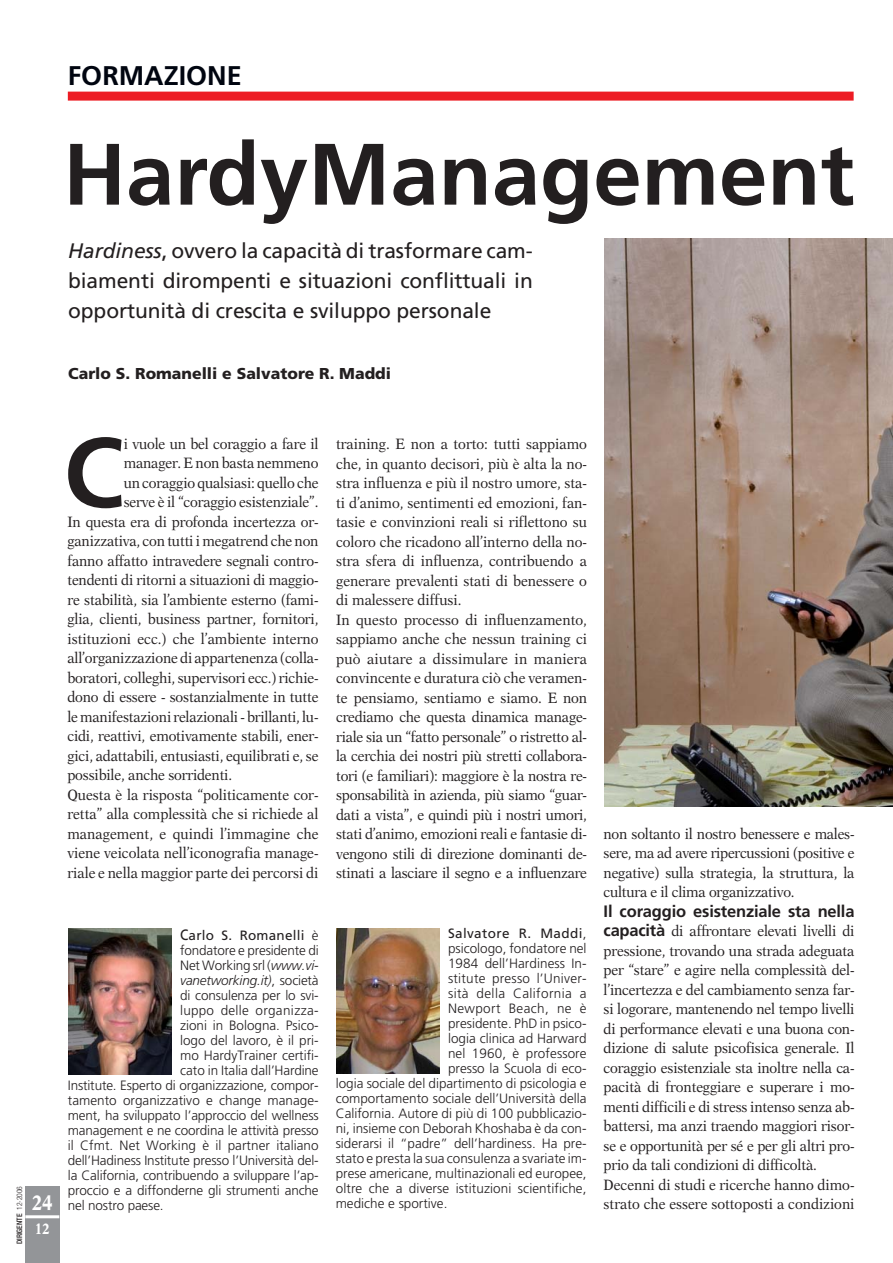
<style>
.page{position:relative;width:893px;height:1263px;background:#fff}
.page>*{position:absolute;margin:0;border:0;box-sizing:border-box;transform-origin:0 0}
.t1{font:700 98.7px "Frutiger";color:#231f20}
.t2{font:700 87px "Frutiger";color:#231f20}
.t3{font:700 27px "Frutiger";color:#000510}
.t4{font:21px/30px "Frutiger";letter-spacing:-.005em;color:#231f20;text-align:justify}
.t5{font:700 21px "New Aster";color:#fff;scale:.85 1}
.t6{font:700 16.5px "Frutiger";letter-spacing:-.01em;color:#231f20}
.t7{font:900 15.75px "Frutiger";color:#231f20}
.t8{font:15px/19.5px "New Aster";letter-spacing:-.01em;color:#231f20;scale:.9 1}
.t9{font:700 15px "New Aster";color:#fff;scale:.85 1}
.t10{font:300 13.5px "Frutiger";color:#231f20}
.t11{font:300 13.5px "Frutiger";letter-spacing:.03em;color:#231f20}
.t12{font:13.5px "Frutiger";letter-spacing:.03em;color:#231f20}
.t13{font:italic 300 13.5px "Frutiger";letter-spacing:-.01em;color:#231f20}
.t14{font:300 13.5px "Frutiger";letter-spacing:.02em;color:#231f20}
.t15{font:500 condensed 7.5px "Helvetica Neue";color:#231f20}
.s1{font-style:italic}
.s2{font-weight:300}
.s3{font-size:15px}
.s4{font-style:normal}
.s5{font-family:"Frutiger";font-weight:700;font-size:16.5px}
</style>
<div class="page">
<div style="left:68px;top:92px;width:786px;height:9px;background:#ed1c24"></div>
<div style="left:25px;top:1186px;width:34px;height:77px;background:#939598"></div>
<hr style="left:25px;top:1215px;width:34px;height:3px;background:#fff">
<img style="left:604px;top:239px;width:289px;height:568px">
<img style="left:69px;top:928px;width:102px;height:146px">
<img style="left:337px;top:928px;width:102px;height:145px">
<h3 class="t3" style="left:68px;top:65px;width:175px">FORMAZIONE</h3>
<h2 class="t2" style="left:63px;top:139px;width:793px">HardyManagement</h2>
<h3 class="t4" style="left:68px;top:237px;width:466px"><span class="s1">Hardiness</span>, ovvero la capacità di trasformare cam&shy;biamenti dirompenti e situazioni conflittuali in opportunità di crescita e sviluppo personale</h3>
<p class="t7" style="left:68px;top:367px;width:324px">Carlo S. Romanelli e Salvatore R. Maddi</p>
<h1 class="t1" style="left:64px;top:433px;width:62px">C</h1>
<p class="t8" style="left:124px;top:435px;width:218px">i vuole un bel coraggio a fare il</p>
<p class="t8" style="left:124px;top:454px;width:218px">manager. E non basta nemmeno</p>
<p class="t8" style="left:124px;top:474px;width:218px">un coraggio qualsiasi: quello che</p>
<p class="t8" style="left:124px;top:493px;width:218px">serve è il “coraggio esistenziale”.</p>
<p class="t8" style="left:67px;top:513px;width:280px">In questa era di profonda incertezza or-</p>
<p class="t8" style="left:67px;top:532px;width:280px">ganizzativa, con tutti i megatrend che non</p>
<p class="t8" style="left:67px;top:552px;width:280px">fanno affatto intravedere segnali contro-</p>
<p class="t8" style="left:67px;top:571px;width:280px">tendenti di ritorni a situazioni di maggio-</p>
<p class="t8" style="left:67px;top:591px;width:280px">re stabilità, sia l’ambiente esterno (fami-</p>
<p class="t8" style="left:67px;top:610px;width:280px">glia, clienti, business partner, fornitori,</p>
<p class="t8" style="left:67px;top:630px;width:280px">istituzioni ecc.) che l’ambiente interno</p>
<p class="t8" style="left:67px;top:649px;width:280px">all’organizzazione di appartenenza (colla-</p>
<p class="t8" style="left:67px;top:669px;width:280px">boratori, colleghi, supervisori ecc.) richie-</p>
<p class="t8" style="left:67px;top:688px;width:280px">dono di essere - sostanzialmente in tutte</p>
<p class="t8" style="left:67px;top:708px;width:280px">le manifestazioni relazionali - brillanti, lu-</p>
<p class="t8" style="left:67px;top:727px;width:280px">cidi, reattivi, emotivamente stabili, ener-</p>
<p class="t8" style="left:67px;top:747px;width:280px">gici, adattabili, entusiasti, equilibrati e, se</p>
<p class="t8" style="left:67px;top:766px;width:184px">possibile, anche sorridenti.</p>
<p class="t8" style="left:67px;top:786px;width:280px">Questa è la risposta “politicamente cor-</p>
<p class="t8" style="left:67px;top:805px;width:280px">retta” alla complessità che si richiede al</p>
<p class="t8" style="left:67px;top:825px;width:280px">management, e quindi l’immagine che</p>
<p class="t8" style="left:67px;top:844px;width:280px">viene veicolata nell’iconografia manage-</p>
<p class="t8" style="left:67px;top:864px;width:280px">riale e nella maggior parte dei percorsi di</p>
<p class="t15" style="left:17px;top:1244px;width:60px;rotate:-90deg">DIRIGENTE <span class="s2">12-2006</span></p>
<h3 class="t5" style="left:32px;top:1194px;width:26px">24</h3>
<p class="t9" style="left:35px;top:1222px;width:19px">12</p>
<p class="t12" style="left:180px;top:929px;width:140px"><span class="s3">C</span>arlo S. Romanelli <span class="s2">è</span></p>
<p class="t10" style="left:180px;top:944px;width:140px">fondatore e presidente di</p>
<p class="t10" style="left:180px;top:959px;width:140px">Net Working srl (<span class="s1">www.vi-</span></p>
<p class="t13" style="left:180px;top:974px;width:140px">vanetworking.it)<span class="s4">, società</span></p>
<p class="t10" style="left:180px;top:989px;width:140px">di consulenza per lo svi-</p>
<p class="t10" style="left:180px;top:1004px;width:140px">luppo delle organizza-</p>
<p class="t10" style="left:180px;top:1019px;width:140px">zioni in Bologna. Psico-</p>
<p class="t10" style="left:180px;top:1034px;width:140px">logo del lavoro, è il pri-</p>
<p class="t10" style="left:180px;top:1049px;width:140px">mo HardyTrainer certifi-</p>
<p class="t10" style="left:180px;top:1064px;width:140px">cato in Italia dall’Hardine</p>
<p class="t10" style="left:68px;top:1079px;width:252px">Institute. Esperto di organizzazione, compor-</p>
<p class="t10" style="left:68px;top:1094px;width:252px">tamento organizzativo e change manage-</p>
<p class="t10" style="left:68px;top:1109px;width:252px">ment, ha sviluppato l’approccio del wellness</p>
<p class="t10" style="left:68px;top:1124px;width:252px">management e ne coordina le attività presso</p>
<p class="t10" style="left:68px;top:1139px;width:252px">il Cfmt. Net Working è il partner italiano</p>
<p class="t10" style="left:68px;top:1154px;width:252px">dell’Hadiness Institute presso l’Università del-</p>
<p class="t10" style="left:68px;top:1169px;width:252px">la California, contribuendo a sviluppare l’ap-</p>
<p class="t10" style="left:68px;top:1184px;width:252px">proccio e a diffonderne gli strumenti anche</p>
<p class="t10" style="left:68px;top:1199px;width:97px">nel nostro paese.</p>
<p class="t8" style="left:336px;top:435px;width:280px">training. E non a torto: tutti sappiamo che, in quanto decisori, più è alta la no&shy;stra influenza e più il nostro umore, sta&shy;ti d’animo, sentimenti ed emozioni, fan&shy;tasie e convinzioni reali si riflettono su coloro che ricadono all’interno della no&shy;stra sfera di influenza, contribuendo a generare prevalenti stati di benessere o di malessere diffusi.<br>In questo processo di influenzamento, sappiamo anche che nessun training ci può aiutare a dissimulare in maniera convincente e duratura ciò che veramen&shy;te pensiamo, sentiamo e siamo. E non crediamo che questa dinamica manage&shy;riale sia un “fatto personale” o ristretto al&shy;la cerchia dei nostri più stretti collabora&shy;tori (e familiari): maggiore è la nostra re&shy;sponsabilità in azienda, più siamo “guar&shy;dati a vista”, e quindi più i nostri umori, stati d’animo, emozioni reali e fantasie di&shy;vengono stili di direzione dominanti de&shy;stinati a lasciare il segno e a influenzare</p>
<p class="t12" style="left:448px;top:928px;width:140px">Salvatore R. Maddi<span class="s2">,</span></p>
<p class="t10" style="left:448px;top:943px;width:140px">psicologo, fondatore nel</p>
<p class="t10" style="left:448px;top:958px;width:140px">1984 dell’Hardiness In-</p>
<p class="t14" style="left:448px;top:973px;width:140px">stitute presso l’Univer-</p>
<p class="t11" style="left:448px;top:988px;width:140px">sità della California a</p>
<p class="t11" style="left:448px;top:1003px;width:140px">Newport Beach, ne è</p>
<p class="t10" style="left:448px;top:1018px;width:140px">presidente. PhD in psico-</p>
<p class="t10" style="left:448px;top:1033px;width:140px">logia clinica ad Harward</p>
<p class="t10" style="left:448px;top:1048px;width:140px">nel 1960, è professore</p>
<p class="t10" style="left:448px;top:1063px;width:140px">presso la Scuola di eco-</p>
<p class="t10" style="left:336px;top:1078px;width:252px">logia sociale del dipartimento di psicologia e</p>
<p class="t10" style="left:336px;top:1093px;width:252px">comportamento sociale dell’Università della</p>
<p class="t10" style="left:336px;top:1108px;width:252px">California. Autore di più di 100 pubblicazio-</p>
<p class="t10" style="left:336px;top:1123px;width:252px">ni, insieme con Deborah Khoshaba è da con-</p>
<p class="t10" style="left:336px;top:1138px;width:252px">siderarsi il “padre” dell’hardiness. Ha pre-</p>
<p class="t10" style="left:336px;top:1153px;width:252px">stato e presta la sua consulenza a svariate im-</p>
<p class="t10" style="left:336px;top:1168px;width:252px">prese americane, multinazionali ed europee,</p>
<p class="t10" style="left:336px;top:1183px;width:252px">oltre che a diverse istituzioni scientifiche,</p>
<p class="t10" style="left:336px;top:1198px;width:113px">mediche e sportive.</p>
<p class="t8" style="left:604px;top:825px;width:280px;text-align:justify">non soltanto il nostro benessere e males&shy;sere, ma ad avere ripercussioni (positive e negative) sulla strategia, la struttura, la cultura e il clima organizzativo.</p>
<p class="t6" style="left:604px;top:904px;width:252px">Il coraggio esistenziale sta nella</p>
<p class="t8" style="left:604px;top:922px;width:280px"><span class="s5">capacità</span> di affrontare elevati livelli di pressione, trovando una strada adeguata per “stare” e agire nella complessità del&shy;l’incertezza e del cambiamento senza far&shy;si logorare, mantenendo nel tempo livelli di performance elevati e una buona con&shy;dizione di salute psicofisica generale. Il coraggio esistenziale sta inoltre nella ca&shy;pacità di fronteggiare e superare i mo&shy;menti difficili e di stress intenso senza ab&shy;battersi, ma anzi traendo maggiori risor&shy;se e opportunità per sé e per gli altri pro&shy;prio da tali condizioni di difficoltà.<br>Decenni di studi e ricerche hanno dimo&shy;strato che essere sottoposti a condizioni</p>
</div>
